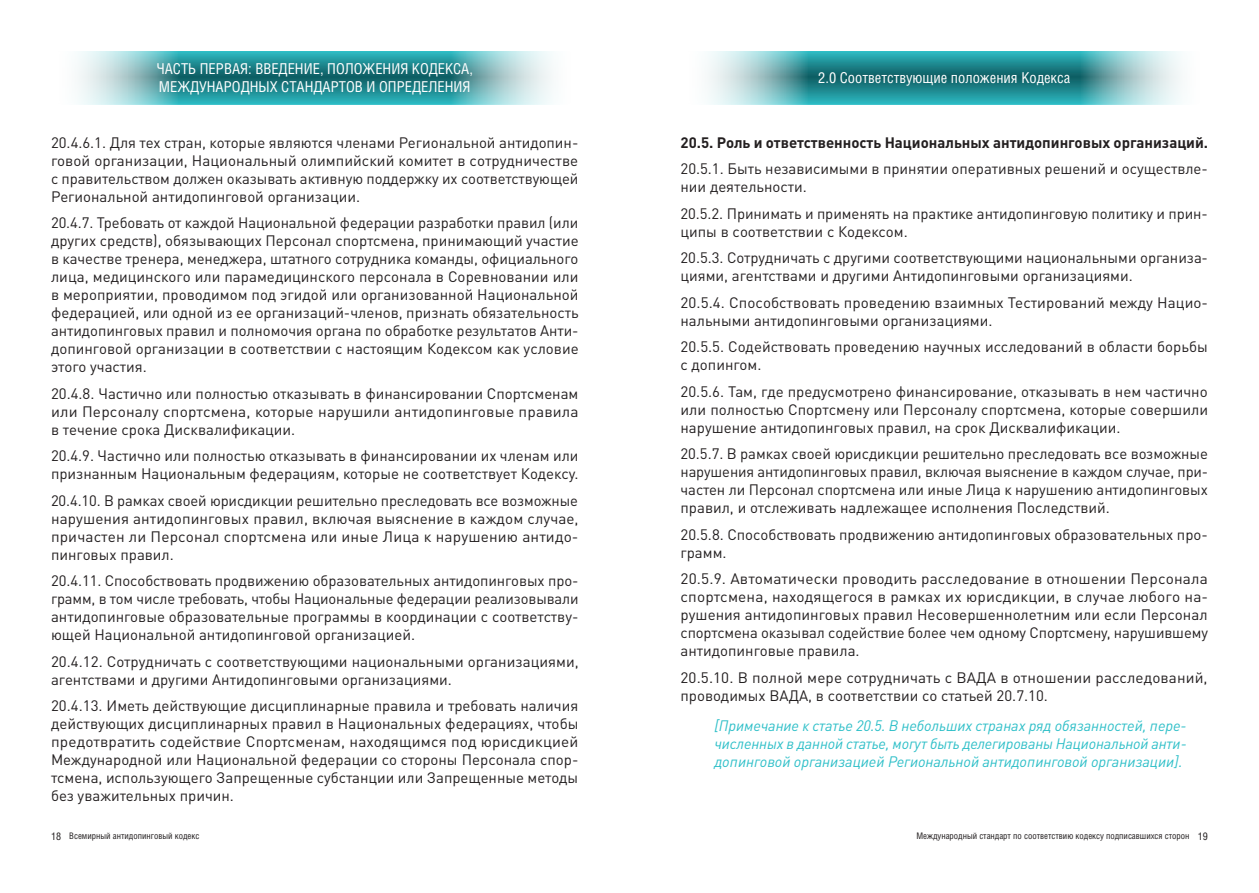
<style>
.page{position:relative;width:1259px;height:893px;background:#fff}
.page>*{position:absolute;margin:0;border:0;box-sizing:border-box;transform-origin:0 0}
.t1{font:15px/18px "DIN Pro";color:#231f20;text-align:justify}
.t2{font:italic 15px/18px "DIN Pro";letter-spacing:-.005em;color:#2ebfc8;text-align:justify}
.t3{font:condensed 15px/18px "Helios";color:#fff}
.t4{font:700 15px "DIN Pro";color:#231f20}
.t5{font:condensed 9px "Helios";color:#231f20}
.s1{font-size:10.5px}
</style>
<div class="page">
<svg style="left:78px;top:51px;width:474px;height:53px;background:#55a7ac"></svg>
<svg style="left:708px;top:51px;width:473px;height:53px;background:#55a7ac"></svg>
<p class="t3" style="left:156px;top:59px;width:318px">ЧАСТЬ ПЕРВАЯ: ВВЕДЕНИЕ, ПОЛОЖЕНИЯ КОДЕКСА,<br>МЕЖДУНАРОДНЫХ СТАНДАРТОВ И ОПРЕДЕЛЕНИЯ</p>
<p class="t3" style="left:818px;top:68px;width:253px">2.0 Соответствующие положения Кодекса</p>
<p class="t1" style="left:51px;top:132px;width:529px">20.4.6.1. Для тех стран, которые являются членами Региональной антидопин&shy;говой организации, Национальный олимпийский комитет в сотрудничестве с правительством должен оказывать активную поддержку их соответствующей Региональной антидопинговой организации.</p>
<p class="t1" style="left:51px;top:213px;width:529px">20.4.7. Требовать от каждой Национальной федерации разработки правил (или других средств), обязывающих Персонал спортсмена, принимающий участие в качестве тренера, менеджера, штатного сотрудника команды, официального лица, медицинского или парамедицинского персонала в Соревновании или в мероприятии, проводимом под эгидой или организованной Национальной федерацией, или одной из ее организаций-членов, признать обязательность антидопинговых правил и полномочия органа по обработке результатов Анти&shy;допинговой организации в соответствии с настоящим Кодексом как условие этого участия.</p>
<p class="t1" style="left:51px;top:384px;width:529px">20.4.8. Частично или полностью отказывать в финансировании Спортсменам или Персоналу спортсмена, которые нарушили антидопинговые правила в течение срока Дисквалификации.</p>
<p class="t1" style="left:51px;top:446px;width:529px">20.4.9. Частично или полностью отказывать в финансировании их членам или признанным Национальным федерациям, которые не соответствует Кодексу.</p>
<p class="t1" style="left:51px;top:491px;width:529px">20.4.10. В рамках своей юрисдикции решительно преследовать все возможные нарушения антидопинговых правил, включая выяснение в каждом случае, причастен ли Персонал спортсмена или иные Лица к нарушению антидо&shy;пинговых правил.</p>
<p class="t1" style="left:51px;top:571px;width:529px">20.4.11. Способствовать продвижению образовательных антидопинговых про&shy;грамм, в том числе требовать, чтобы Национальные федерации реализовывали антидопинговые образовательные программы в координации с соответству&shy;ющей Национальной антидопинговой организацией.</p>
<p class="t1" style="left:51px;top:652px;width:529px">20.4.12. Сотрудничать с соответствующими национальными организациями, агентствами и другими Антидопинговыми организациями.</p>
<p class="t1" style="left:51px;top:696px;width:529px">20.4.13. Иметь действующие дисциплинарные правила и требовать наличия действующих дисциплинарных правил в Национальных федерациях, чтобы предотвратить содействие Спортсменам, находящимся под юрисдикцией Международной или Национальной федерации со стороны Персонала спор&shy;тсмена, использующего Запрещенные субстанции или Запрещенные методы без уважительных причин.</p>
<p class="t4" style="left:680px;top:132px;width:529px">20.5. Роль и ответственность Национальных антидопинговых организаций.</p>
<p class="t1" style="left:680px;top:159px;width:529px">20.5.1. Быть независимыми в принятии оперативных решений и осуществле&shy;нии деятельности.</p>
<p class="t1" style="left:680px;top:204px;width:529px">20.5.2. Принимать и применять на практике антидопинговую политику и прин&shy;ципы в соответствии с Кодексом.</p>
<p class="t1" style="left:680px;top:248px;width:529px">20.5.3. Сотрудничать с другими соответствующими национальными организа&shy;циями, агентствами и другими Антидопинговыми организациями.</p>
<p class="t1" style="left:680px;top:293px;width:529px">20.5.4. Способствовать проведению взаимных Тестирований между Нацио&shy;нальными антидопинговыми организациями.</p>
<p class="t1" style="left:680px;top:337px;width:529px">20.5.5. Содействовать проведению научных исследований в области борьбы с допингом.</p>
<p class="t1" style="left:680px;top:382px;width:529px">20.5.6. Там, где предусмотрено финансирование, отказывать в нем частично или полностью Спортсмену или Персоналу спортсмена, которые совершили нарушение антидопинговых правил, на срок Дисквалификации.</p>
<p class="t1" style="left:680px;top:444px;width:529px">20.5.7. В рамках своей юрисдикции решительно преследовать все возможные нарушения антидопинговых правил, включая выяснение в каждом случае, при&shy;частен ли Персонал спортсмена или иные Лица к нарушению антидопинговых правил, и отслеживать надлежащее исполнения Последствий.</p>
<p class="t1" style="left:680px;top:525px;width:529px">20.5.8. Способствовать продвижению антидопинговых образовательных про&shy;грамм.</p>
<p class="t1" style="left:680px;top:569px;width:529px">20.5.9. Автоматически проводить расследование в отношении Персонала спортсмена, находящегося в рамках их юрисдикции, в случае любого на&shy;рушения антидопинговых правил Несовершеннолетним или если Персонал спортсмена оказывал содействие более чем одному Спортсмену, нарушившему антидопинговые правила.</p>
<p class="t1" style="left:680px;top:668px;width:528px">20.5.10. В полной мере сотрудничать с ВАДА в отношении расследований, проводимых ВАДА, в соответствии со статьей 20.7.10.</p>
<p class="t2" style="left:714px;top:715px;width:473px">[Примечание к статье 20.5. В небольших странах ряд обязанностей, пере&shy;численных в данной статье, могут быть делегированы Национальной анти&shy;допинговой организацией Региональной антидопинговой организации].</p>
<p class="t5" style="left:51px;top:830px;width:150px"><span class="s1">18</span> Всемирный антидопинговый кодекс</p>
<p class="t5" style="left:916px;top:830px;width:293px">Международный стандарт по соответствию кодексу подписавшихся сторон <span class="s1">19</span></p>
</div>
